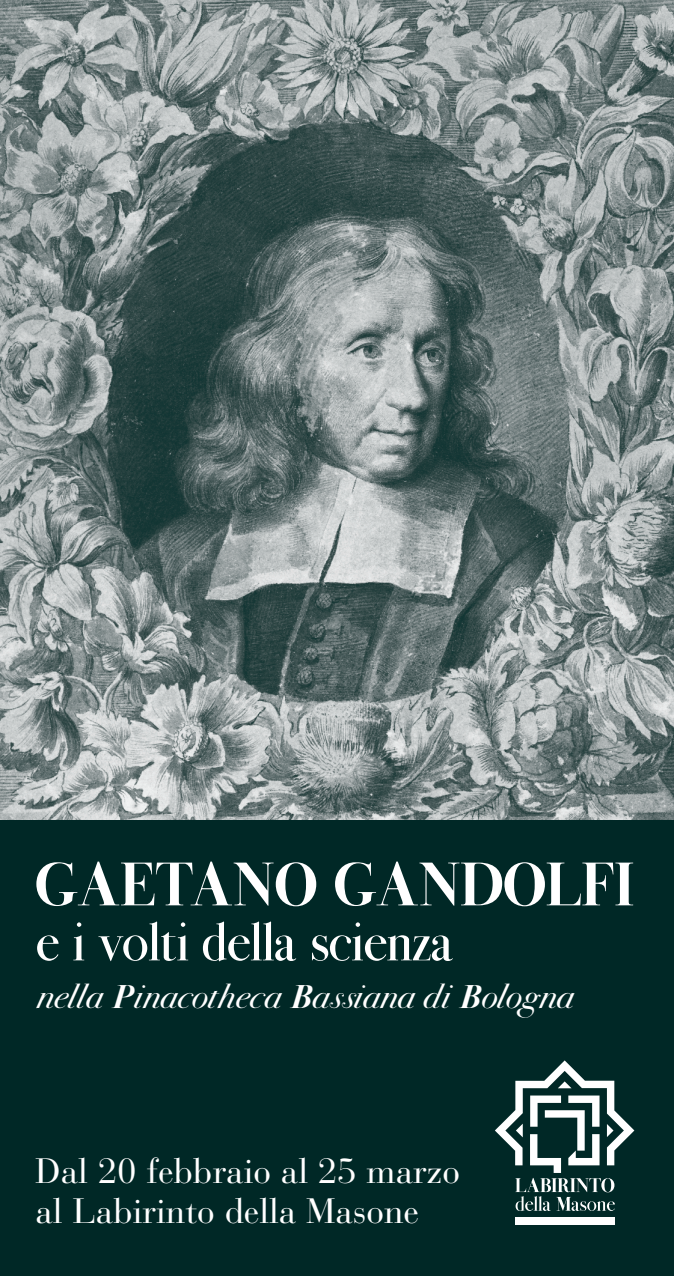
<style>
.page{position:relative;width:674px;height:1276px;background:#fff}
.page>*{position:absolute;margin:0;border:0;box-sizing:border-box;transform-origin:0 0}
.t1{font:70px "Bodoni Display Roman";letter-spacing:.01em;color:#fff}
.t2{font:60px "Bodoni Display Roman";color:#fff}
.t3{font:italic 37.5px "Bodoni Display";color:#fff}
.t4{font:35px "Bauer Bodoni";color:#fff}
</style>
<div class="page">
<div style="left:0;top:817px;width:673px;height:459px;background:#002826"></div>
<img style="left:0;top:0;width:673px;height:820px">
<div style="left:515px;top:1217px;width:99px;height:7px;background:#fff"></div>
<svg style="left:495px;top:1060px;width:139px;height:151px"></svg>
<p class="t1" style="left:35px;top:857px;width:599px">GAETANO GANDOLFI</p>
<p class="t2" style="left:35px;top:919px;width:419px">e i volti della scienza</p>
<p class="t3" style="left:35px;top:981px;width:538px">nella Pinacotheca Bassiana di Bologna</p>
<p class="t4" style="left:35px;top:1150px;width:426px">Dal 20 febbraio al 25 marzo</p>
<p class="t4" style="left:35px;top:1190px;width:385px">al Labirinto della Masone</p>
</div>
